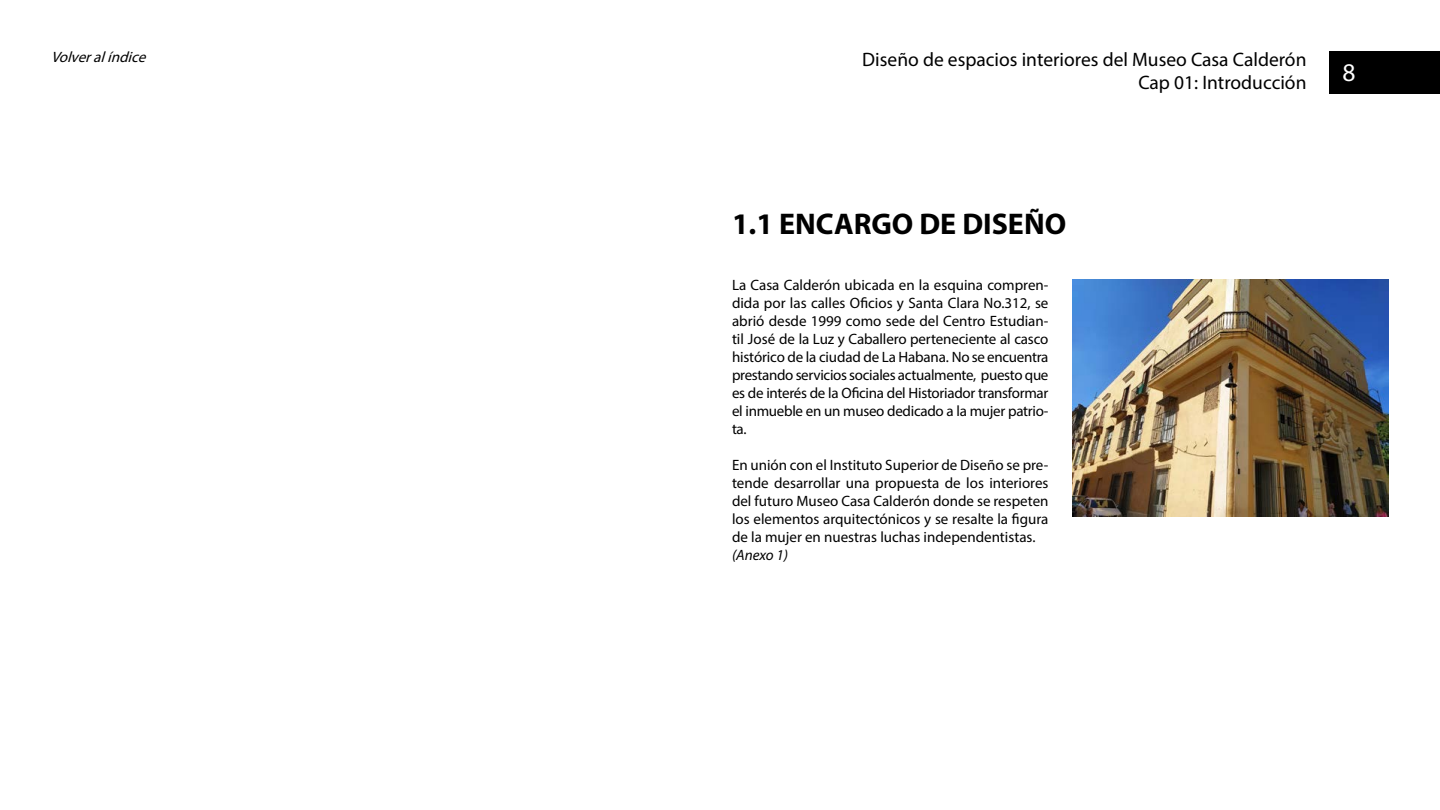
<style>
.page{position:relative;width:1440px;height:810px;background:#fff}
.page>*{position:absolute;margin:0;border:0;box-sizing:border-box;transform-origin:0 0}
.t1{font:700 30px "Myriad Pro";color:#000}
.t2{font:25.5px "Myriad Pro";color:#fff}
.t3{font:19.5px/22.5px "Myriad Pro";color:#000;text-align:right}
.t4{font:15px/18px "Myriad Pro";letter-spacing:-.01em;color:#000;text-align:justify}
.t5{font:italic 15px "Myriad Pro";color:#000}
.t6{font:italic 15px "Myriad Pro";color:#000}
</style>
<div class="page">
<div style="left:1329px;top:51px;width:111px;height:43px;background:#000"></div>
<img style="left:1072px;top:279px;width:317px;height:237px">
<p class="t5" style="left:51px;top:48px;width:101px">Volveralíndice</p>
<h3 class="t3" style="left:862px;top:48px;width:446px">Diseño de espacios interiores del Museo Casa Calderón<br>Cap 01: Introducción</h3>
<h2 class="t2" style="left:1342px;top:57px;width:15px">8</h2>
<h1 class="t1" style="left:732px;top:204px;width:336px">1.1 ENCARGO DE DISEÑO</h1>
<p class="t4" style="left:732px;top:276px;width:318px">La Casa Calderón ubicada en la esquina compren&shy;dida por las calles Oficios y Santa Clara No.312, se abrió desde 1999 como sede del Centro Estudian&shy;til José de la Luz y Caballero perteneciente al casco histórico de la ciudad de La Habana. No se encuentra prestando servicios sociales actualmente, puesto que es de interés de la Oficina del Historiador transformar el inmueble en un museo dedicado a la mujer patrio&shy;ta.</p>
<p class="t4" style="left:732px;top:456px;width:318px">En unión con el Instituto Superior de Diseño se pre&shy;tende desarrollar una propuesta de los interiores del futuro Museo Casa Calderón donde se respeten los elementos arquitectónicos y se resalte la figura de la mujer en nuestras luchas independentistas.</p>
<p class="t6" style="left:732px;top:546px;width:58px">(Anexo 1)</p>
</div>
